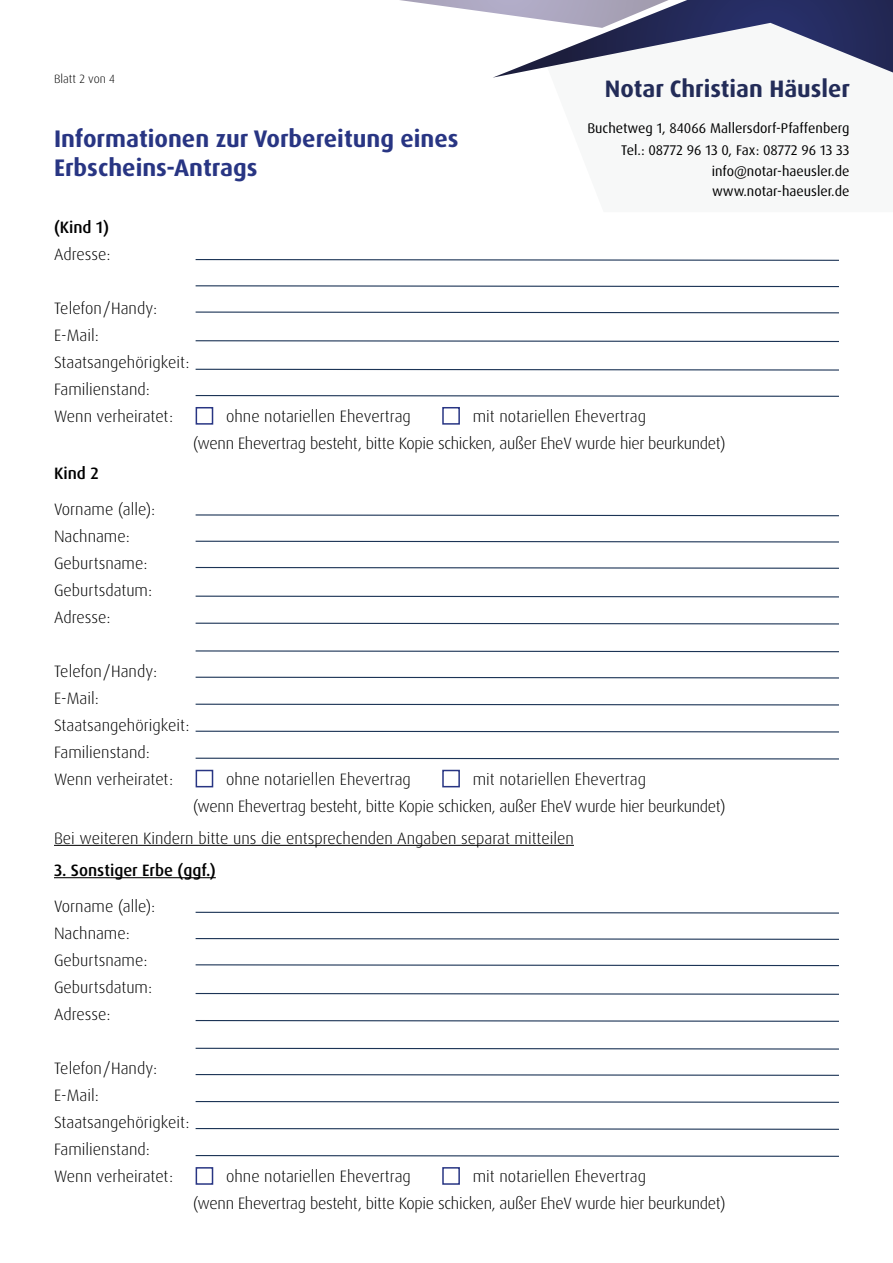
<style>
.page{position:relative;width:893px;height:1263px;background:#fff}
.page>*{position:absolute;margin:0;border:0;box-sizing:border-box;transform-origin:0 0}
.t1{font:700 24px/28.8px "Dax Pro";color:#283583}
.t2{font:700 23.85px "Dax Pro";color:#232c58}
.t3{font:300 16.5px/27px "Dax Pro";color:#000}
.t4{font:300 16.5px "Dax Pro";letter-spacing:-.02em;color:#000}
.t5{font:500 16.5px "Dax Pro";color:#000}
.t6{font:13.95px/21.5px "Dax Pro";color:#000;text-align:right}
.t7{font:300 12px "Dax Pro";color:#000}
</style>
<div class="page">
<hr style="left:54px;top:845px;width:520px;height:1px;background:#000">
<svg style="left:400px;top:0;width:493px;height:78px"></svg>
<div style="left:196px;top:407px;width:17px;height:18px;background:#fff;border:2px solid #283583"></div>
<div style="left:442px;top:407px;width:18px;height:18px;background:#fff;border:2px solid #283583"></div>
<svg style="left:195px;top:259px;width:644px;height:2px"></svg>
<svg style="left:195px;top:285px;width:644px;height:3px"></svg>
<svg style="left:195px;top:311px;width:644px;height:3px"></svg>
<svg style="left:195px;top:340px;width:644px;height:3px"></svg>
<svg style="left:195px;top:368px;width:644px;height:3px"></svg>
<svg style="left:195px;top:395px;width:644px;height:2px"></svg>
<div style="left:196px;top:770px;width:17px;height:17px;background:#fff;border:2px solid #283583"></div>
<div style="left:442px;top:770px;width:18px;height:17px;background:#fff;border:2px solid #283583"></div>
<svg style="left:195px;top:514px;width:644px;height:3px"></svg>
<svg style="left:195px;top:540px;width:644px;height:3px"></svg>
<svg style="left:195px;top:566px;width:644px;height:3px"></svg>
<svg style="left:195px;top:595px;width:644px;height:3px"></svg>
<svg style="left:195px;top:622px;width:644px;height:3px"></svg>
<svg style="left:195px;top:650px;width:644px;height:3px"></svg>
<svg style="left:195px;top:676px;width:644px;height:3px"></svg>
<svg style="left:195px;top:703px;width:644px;height:3px"></svg>
<svg style="left:195px;top:730px;width:644px;height:3px"></svg>
<svg style="left:195px;top:757px;width:644px;height:3px"></svg>
<div style="left:196px;top:1167px;width:17px;height:18px;background:#fff;border:2px solid #283583"></div>
<div style="left:442px;top:1167px;width:18px;height:18px;background:#fff;border:2px solid #283583"></div>
<hr style="left:54px;top:877px;width:162px;height:1px;background:#000">
<svg style="left:195px;top:911px;width:644px;height:3px"></svg>
<svg style="left:195px;top:938px;width:644px;height:2px"></svg>
<svg style="left:195px;top:964px;width:644px;height:3px"></svg>
<svg style="left:195px;top:992px;width:644px;height:3px"></svg>
<svg style="left:195px;top:1020px;width:644px;height:2px"></svg>
<svg style="left:195px;top:1047px;width:644px;height:3px"></svg>
<svg style="left:195px;top:1074px;width:644px;height:2px"></svg>
<svg style="left:195px;top:1101px;width:644px;height:2px"></svg>
<svg style="left:195px;top:1128px;width:644px;height:2px"></svg>
<svg style="left:195px;top:1155px;width:644px;height:2px"></svg>
<p class="t7" style="left:54px;top:71px;width:62px">Blatt 2 von 4</p>
<h1 class="t1" style="left:54px;top:124px;width:406px">Informationen zur Vorbereitung eines<br>Erbscheins-Antrags</h1>
<p class="t5" style="left:54px;top:217px;width:56px">(Kind 1)</p>
<p class="t3" style="left:54px;top:241px;width:58px">Adresse:</p>
<h2 class="t2" style="left:605px;top:74px;width:247px">Notar Christian Häusler</h2>
<p class="t6" style="left:587px;top:118px;width:264px">Buchetweg 1, 84066 Mallersdorf-Pfaffenberg</p>
<p class="t6" style="left:621px;top:139px;width:230px">Tel.: 08772 96 13 0, Fax: 08772 96 13 33 info@notar-haeusler.de</p>
<p class="t6" style="left:712px;top:180px;width:139px">www.notar-haeusler.de</p>
<p class="t3" style="left:54px;top:295px;width:137px">Telefon / Handy:<br>E-Mail:<br>Staatsangehörigkeit:<br>Familienstand:<br>Wenn verheiratet:</p>
<p class="t3" style="left:226px;top:403px;width:186px">ohne notariellen Ehevertrag</p>
<p class="t3" style="left:473px;top:403px;width:175px">mit notariellen Ehevertrag</p>
<p class="t5" style="left:54px;top:462px;width:46px">Kind 2</p>
<p class="t3" style="left:54px;top:495px;width:103px">Vorname (alle):<br>Nachname:<br>Geburtsname:<br>Geburtsdatum:<br>Adresse:</p>
<p class="t4" style="left:193px;top:433px;width:534px">(wenn Ehevertrag besteht, bitte Kopie schicken, außer EheV wurde hier beurkundet)</p>
<p class="t3" style="left:54px;top:657px;width:137px">Telefon / Handy:<br>E-Mail:<br>Staatsangehörigkeit:<br>Familienstand:<br>Wenn verheiratet:</p>
<p class="t3" style="left:226px;top:766px;width:186px">ohne notariellen Ehevertrag</p>
<p class="t3" style="left:473px;top:766px;width:175px">mit notariellen Ehevertrag</p>
<p class="t4" style="left:193px;top:795px;width:534px">(wenn Ehevertrag besteht, bitte Kopie schicken, außer EheV wurde hier beurkundet)</p>
<p class="t3" style="left:54px;top:825px;width:521px">Bei weiteren Kindern bitte uns die entsprechenden Angaben separat mitteilen</p>
<p class="t5" style="left:54px;top:859px;width:163px">3. Sonstiger Erbe (ggf.)</p>
<p class="t3" style="left:54px;top:893px;width:103px">Vorname (alle):<br>Nachname:<br>Geburtsname:<br>Geburtsdatum:<br>Adresse:</p>
<p class="t3" style="left:54px;top:1055px;width:137px">Telefon / Handy:<br>E-Mail:<br>Staatsangehörigkeit:<br>Familienstand:<br>Wenn verheiratet:</p>
<p class="t3" style="left:226px;top:1163px;width:186px">ohne notariellen Ehevertrag</p>
<p class="t3" style="left:473px;top:1163px;width:175px">mit notariellen Ehevertrag</p>
<p class="t4" style="left:193px;top:1192px;width:534px">(wenn Ehevertrag besteht, bitte Kopie schicken, außer EheV wurde hier beurkundet)</p>
</div>
